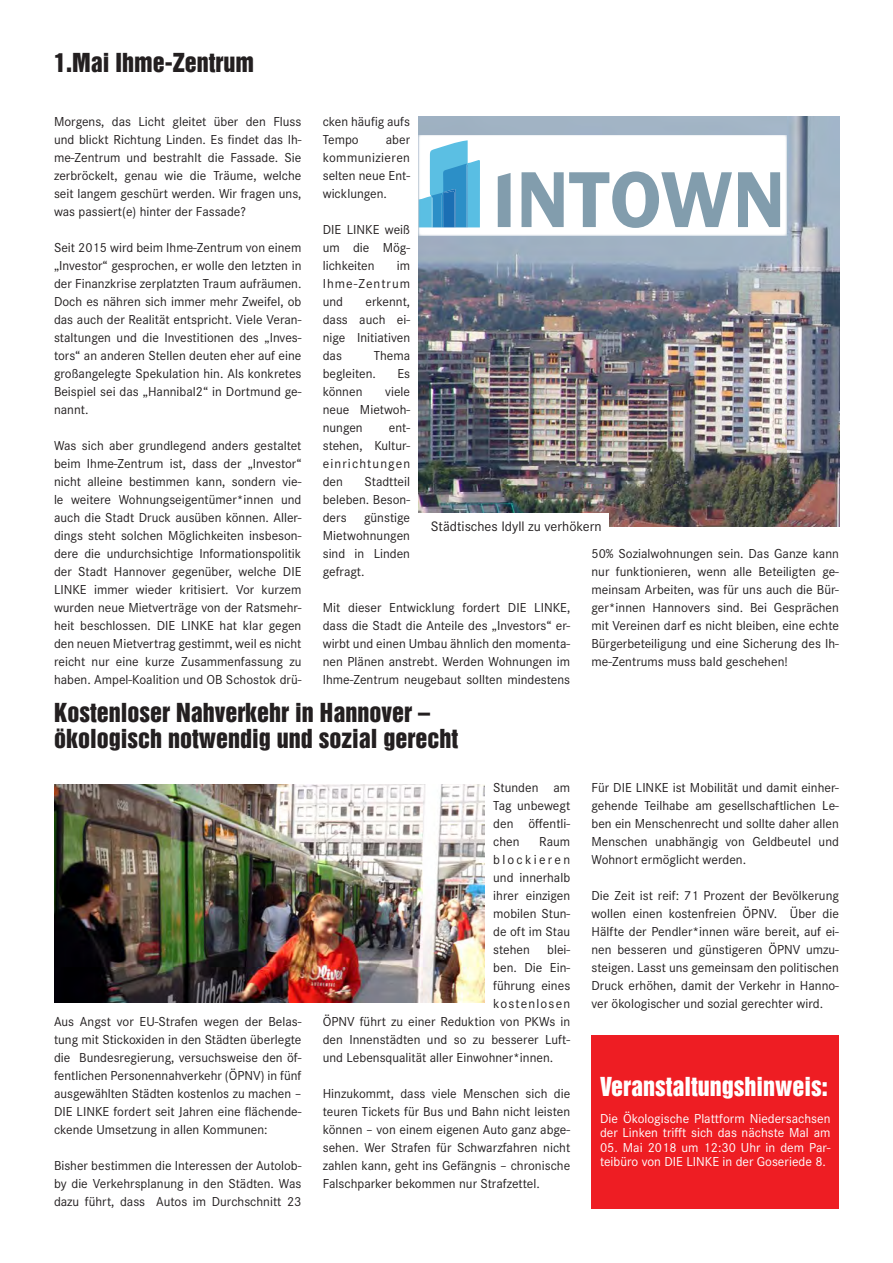
<style>
.page{position:relative;width:893px;height:1263px;background:#fff}
.page>*{position:absolute;margin:0;border:0;box-sizing:border-box;transform-origin:0 0}
.t1{font:24px/26px "Helvetica Inserat LT";color:#231f20}
.t2{font:24px "Helvetica Inserat LT";color:#fff}
.t3{font:14.25px "Corporate S";color:#231f20}
.t4{font:13.5px/18px "Corporate S";color:#231f20;text-align:justify}
.t5{font:13.5px/14.5px "Corporate S";color:#fff}
.t6{font:13.5px "Corporate S";letter-spacing:.085em;color:#231f20}
</style>
<div class="page">
<img style="left:419px;top:117px;width:420px;height:409px">
<div style="left:419px;top:135px;width:368px;height:101px;background:#fff"></div>
<svg style="left:419px;top:140px;width:61px;height:87px"></svg>
<svg style="left:498px;top:173px;width:13px;height:54px"></svg>
<svg style="left:522px;top:171px;width:210px;height:57px"></svg>
<svg style="left:738px;top:172px;width:42px;height:55px"></svg>
<div style="left:419px;top:514px;width:190px;height:24px;background:#fff"></div>
<div style="left:591px;top:1035px;width:248px;height:174px;background:#ee1d23"></div>
<img style="left:54px;top:784px;width:431px;height:218px">
<p class="t1" style="left:54px;top:50px;width:202px">1.Mai Ihme-Zentrum</p>
<p class="t4" style="left:54px;top:113px;width:249px">Morgens, das Licht gleitet über den Fluss und blickt Richtung Linden. Es findet das Ih&shy;me-Zentrum und bestrahlt die Fassade. Sie zerbröckelt, genau wie die Träume, welche seit langem geschürt werden. Wir fragen uns, was passiert(e) hinter der Fassade?</p>
<p class="t4" style="left:54px;top:239px;width:249px">Seit 2015 wird beim Ihme-Zentrum von einem „Investor“ gesprochen, er wolle den letzten in der Finanzkrise zerplatzten Traum aufräumen.<br>Doch es nähren sich immer mehr Zweifel, ob das auch der Realität entspricht. Viele Veran&shy;staltungen und die Investitionen des „Inves&shy;tors“ an anderen Stellen deuten eher auf eine großangelegte Spekulation hin. Als konkretes Beispiel sei das „Hannibal2“ in Dortmund ge&shy;nannt.</p>
<p class="t4" style="left:54px;top:437px;width:249px">Was sich aber grundlegend anders gestaltet beim Ihme-Zentrum ist, dass der „Investor“ nicht alleine bestimmen kann, sondern vie&shy;le weitere Wohnungseigentümer*innen und auch die Stadt Druck ausüben können. Aller&shy;dings steht solchen Möglichkeiten insbeson&shy;dere die undurchsichtige Informationspolitik der Stadt Hannover gegenüber, welche DIE LINKE immer wieder kritisiert. Vor kurzem wurden neue Mietverträge von der Ratsmehr&shy;heit beschlossen. DIE LINKE hat klar gegen den neuen Mietvertrag gestimmt, weil es nicht reicht nur eine kurze Zusammenfassung zu haben. Ampel-Koalition und OB Schostok drü-</p>
<p class="t4" style="left:323px;top:113px;width:89px">cken häufig aufs<br>Tempo</p>
<p class="t4" style="left:323px;top:131px;width:89px;text-indent:63px">aber kommunizieren selten neue Ent&shy;wicklungen.</p>
<p class="t4" style="left:323px;top:221px;width:89px">DIE LINKE weiß um die Mög&shy;lichkeiten</p>
<p class="t4" style="left:323px;top:257px;width:89px;text-indent:74px">im Ihme-Zentrum und</p>
<p class="t4" style="left:323px;top:293px;width:89px;text-indent:43px">erkennt, dass auch ei&shy;nige Initiativen das</p>
<p class="t4" style="left:323px;top:347px;width:89px;text-indent:51px">Thema begleiten.</p>
<p class="t4" style="left:397px;top:365px;width:14px">Es</p>
<p class="t4" style="left:323px;top:383px;width:89px;text-indent:62px">viele neue Mietwoh&shy;nungen</p>
<p class="t4" style="left:323px;top:383px;width:41px">können</p>
<p class="t4" style="left:323px;top:419px;width:89px;text-indent:66px">ent&shy;stehen, Kultur&shy;einrichtungen den</p>
<p class="t4" style="left:323px;top:473px;width:89px;text-indent:42px">Stadtteil beleben. Beson&shy;ders</p>
<p class="t4" style="left:323px;top:509px;width:89px;text-indent:41px">günstige Mietwohnungen sind in Linden gefragt.</p>
<p class="t4" style="left:323px;top:599px;width:249px">Mit dieser Entwicklung fordert DIE LINKE, dass die Stadt die Anteile des „Investors“ er&shy;wirbt und einen Umbau ähnlich den momenta&shy;nen Plänen anstrebt. Werden Wohnungen im Ihme-Zentrum neugebaut sollten mindestens</p>
<p class="t3" style="left:431px;top:518px;width:173px">Städtisches Idyll zu verhökern</p>
<p class="t4" style="left:591px;top:545px;width:249px">50% Sozialwohnungen sein. Das Ganze kann nur funktionieren, wenn alle Beteiligten ge&shy;meinsam Arbeiten, was für uns auch die Bür&shy;ger*innen Hannovers sind. Bei Gesprächen mit Vereinen darf es nicht bleiben, eine echte Bürgerbeteiligung und eine Sicherung des Ih&shy;me-Zentrums muss bald geschehen!</p>
<p class="t1" style="left:54px;top:700px;width:405px">Kostenloser Nahverkehr in Hannover – ökologisch notwendig und sozial gerecht</p>
<p class="t4" style="left:54px;top:1013px;width:249px">Aus Angst vor EU-Strafen wegen der Belas&shy;tung mit Stickoxiden in den Städten überlegte die Bundesregierung, versuchsweise den öf&shy;fentlichen Personennahverkehr (ÖPNV) in fünf ausgewählten Städten kostenlos zu machen – DIE LINKE fordert seit Jahren eine flächende&shy;ckende Umsetzung in allen Kommunen:</p>
<p class="t4" style="left:54px;top:1156px;width:249px">Bisher bestimmen die Interessen der Autolob&shy;by die Verkehrsplanung in den Städten. Was dazu führt, dass Autos im Durchschnitt 23</p>
<p class="t4" style="left:493px;top:778px;width:78px">Stunden am Tag unbewegt den öffentli&shy;chen</p>
<p class="t4" style="left:493px;top:832px;width:78px;text-indent:46px">Raum blockieren und innerhalb ihrer einzigen mobilen Stun&shy;de oft im Stau stehen</p>
<p class="t4" style="left:547px;top:940px;width:25px">blei-</p>
<p class="t4" style="left:493px;top:958px;width:78px">ben. Die Ein-</p>
<p class="t4" style="left:493px;top:976px;width:78px">führung eines</p>
<p class="t6" style="left:493px;top:996px;width:78px">kostenlosen</p>
<p class="t4" style="left:323px;top:1012px;width:249px">ÖPNV führt zu einer Reduktion von PKWs in</p>
<p class="t4" style="left:323px;top:1030px;width:249px">den Innenstädten und so zu besserer Luft-</p>
<p class="t4" style="left:323px;top:1048px;width:232px">und Lebensqualität aller Einwohner*innen.</p>
<p class="t4" style="left:323px;top:1084px;width:249px">Hinzukommt, dass viele Menschen sich die teuren Tickets für Bus und Bahn nicht leisten können – von einem eigenen Auto ganz abge&shy;sehen. Wer Strafen für Schwarzfahren nicht zahlen kann, geht ins Gefängnis – chronische Falschparker bekommen nur Strafzettel.</p>
<p class="t4" style="left:591px;top:778px;width:249px">Für DIE LINKE ist Mobilität und damit einher&shy;gehende Teilhabe am gesellschaftlichen Le&shy;ben ein Menschenrecht und sollte daher allen Menschen unabhängig von Geldbeutel und Wohnort ermöglicht werden.</p>
<p class="t4" style="left:591px;top:886px;width:249px">Die Zeit ist reif: 71 Prozent der Bevölkerung wollen einen kostenfreien ÖPNV. Über die Hälfte der Pendler*innen wäre bereit, auf ei&shy;nen besseren und günstigeren ÖPNV umzu&shy;steigen. Lasst uns gemeinsam den politischen Druck erhöhen, damit der Verkehr in Hanno&shy;ver ökologischer und sozial gerechter wird.</p>
<p class="t2" style="left:600px;top:1072px;width:229px">Veranstaltungshinweis:</p>
<p class="t5" style="left:600px;top:1111px;width:232px">Die Ökologische Plattform Niedersachsen der Linken trifft sich das nächste Mal am</p>
<p class="t5" style="left:600px;top:1140px;width:232px">05. Mai 2018 um 12:30 Uhr in dem Par&shy;teibüro von DIE LINKE in der Goseriede 8.</p>
</div>
